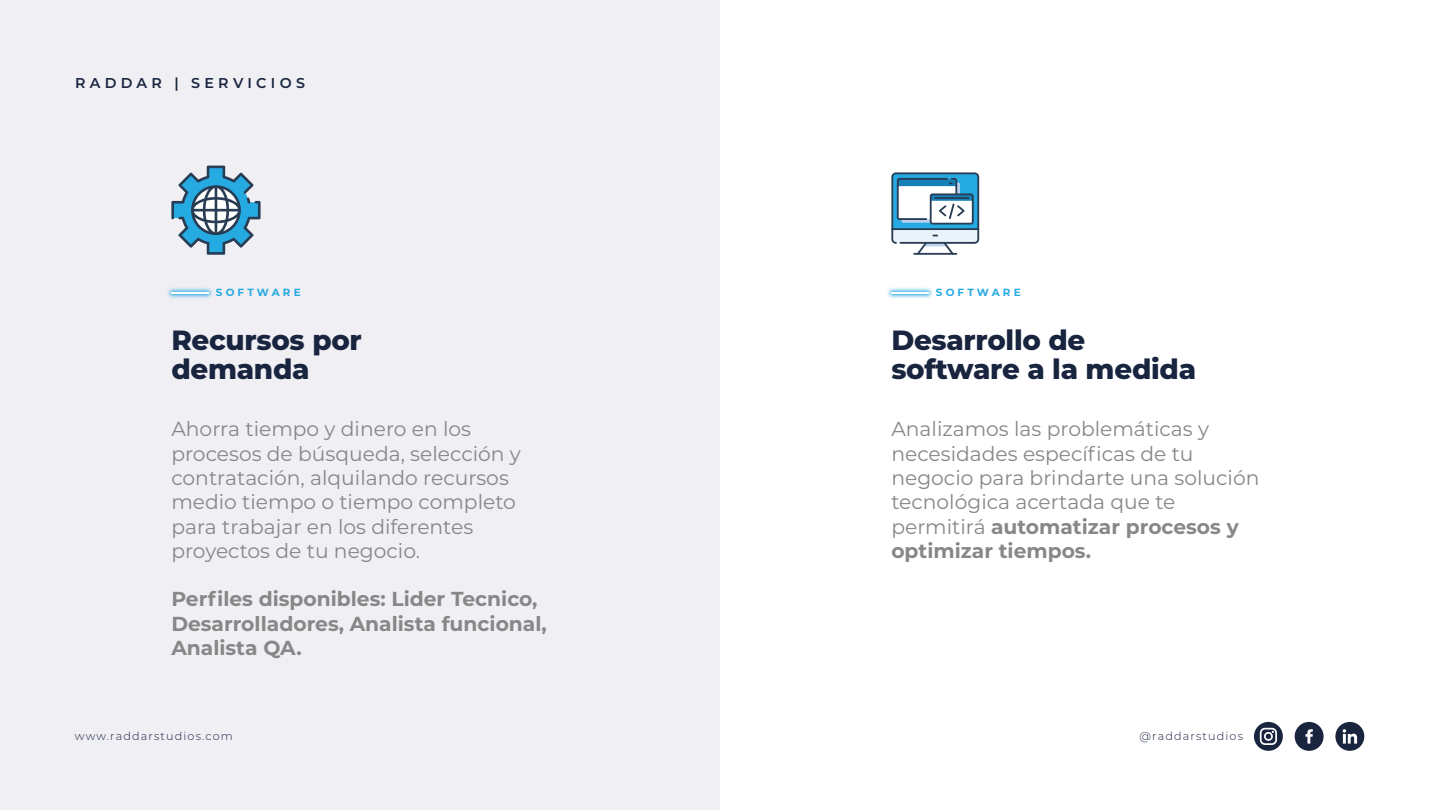
<style>
.page{position:relative;width:1440px;height:810px;background:#fff}
.page>*{position:absolute;margin:0;border:0;box-sizing:border-box;transform-origin:0 0}
.t1{font:800 27.75px/28.8px "Montserrat";letter-spacing:-.01em;color:#19253f}
.t2{font:20.25px/24.3px "Montserrat";color:#878787}
.t3{font:700 20.25px/24.3px "Montserrat";color:#878787}
.t4{font:600 14.25px "Montserrat";letter-spacing:.3em;color:#19253f}
.t5{font:300 11.25px "Montserrat";letter-spacing:.1em;color:#19253f}
.t6{font:700 10.43px "Montserrat";letter-spacing:.3em;color:#26aae2}
.s1{font-weight:700}
</style>
<div class="page">
<div style="left:0;top:0;width:720px;height:810px;background:#efeff4"></div>
<img style="left:167px;top:288px;width:46px;height:10px">
<hr style="left:171px;top:292px;width:38px;height:2px;background:#fff">
<svg style="left:1335px;top:722px;width:29px;height:29px"></svg>
<svg style="left:1295px;top:722px;width:29px;height:29px"></svg>
<svg style="left:1254px;top:722px;width:29px;height:29px"></svg>
<svg style="left:891px;top:172px;width:88px;height:83px"></svg>
<img style="left:887px;top:287px;width:46px;height:12px">
<hr style="left:891px;top:292px;width:38px;height:2px;background:#fff">
<svg style="left:171px;top:166px;width:90px;height:89px"></svg>
<p class="t4" style="left:75px;top:73px;width:231px">RADDAR | SERVICIOS</p>
<p class="t6" style="left:216px;top:285px;width:86px">SOFTWARE</p>
<h1 class="t1" style="left:171px;top:325px;width:192px">Recursos por demanda</h1>
<p class="t2" style="left:171px;top:416px;width:351px">Ahorra tiempo y dinero en los procesos de búsqueda, selección y contratación, alquilando recursos medio tiempo o tiempo completo para trabajar en los diferentes proyectos de tu negocio.</p>
<p class="t3" style="left:171px;top:586px;width:377px">Perfiles disponibles: Lider Tecnico,<br>Desarrolladores, Analista funcional,<br>Analista QA.</p>
<p class="t6" style="left:936px;top:285px;width:86px">SOFTWARE</p>
<h1 class="t1" style="left:891px;top:325px;width:306px">Desarrollo de software a la medida</h1>
<p class="t2" style="left:891px;top:416px;width:370px">Analizamos las problemáticas y necesidades específicas de tu negocio para brindarte una solución tecnológica acertada que te permitirá <span class="s1">automatizar procesos y optimizar tiempos.</span></p>
<p class="t5" style="left:75px;top:728px;width:159px">www.raddarstudios.com</p>
<p class="t5" style="left:1140px;top:728px;width:105px">@raddarstudios</p>
</div>
